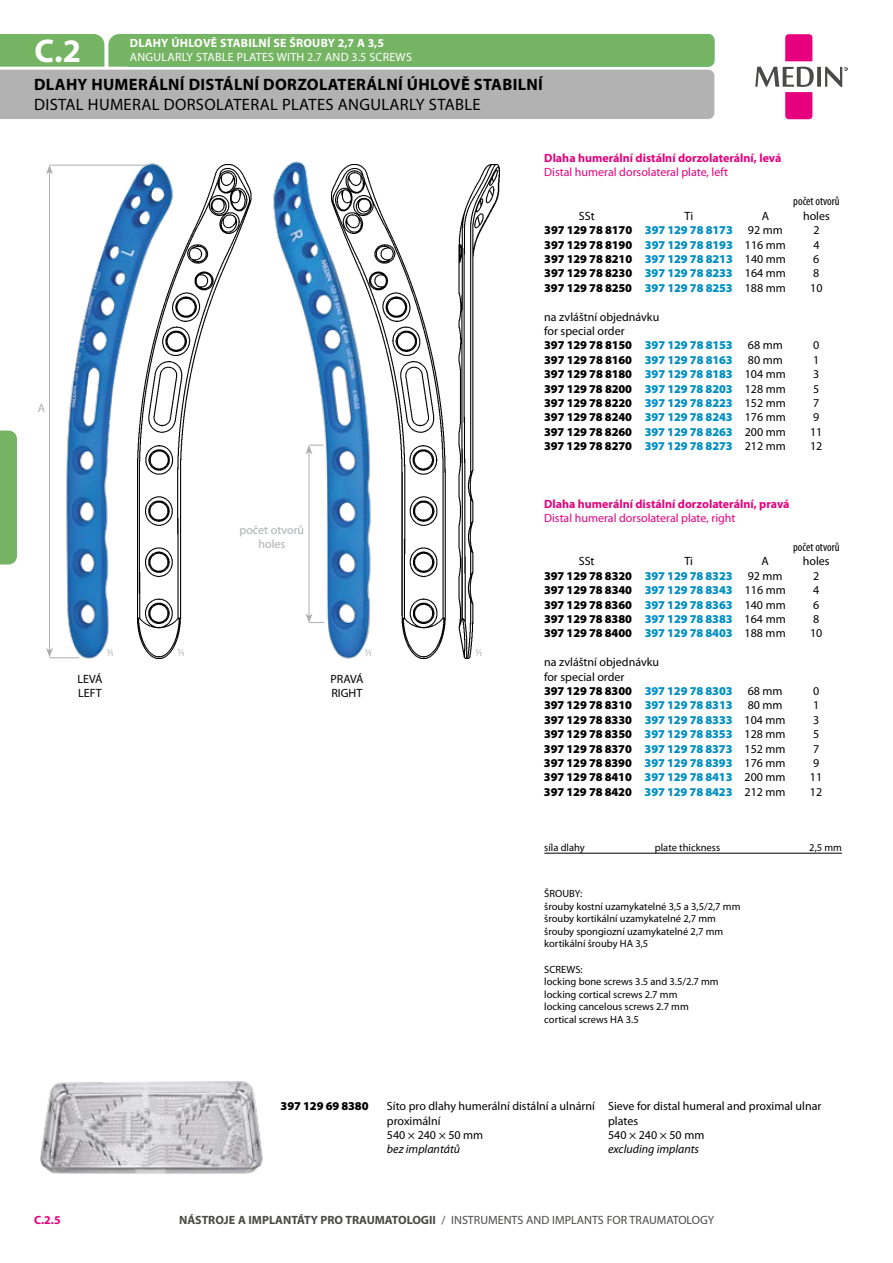
<style>
.page{position:relative;width:893px;height:1263px;background:#fff}
.page>*{position:absolute;margin:0;border:0;box-sizing:border-box;transform-origin:0 0}
.t1{font:700 33px "Myriad Pro";color:#fff}
.t2{font:700 16.5px "Myriad Pro";letter-spacing:.02em;color:#000}
.t3{font:16.5px "Myriad Pro";letter-spacing:.02em;color:#000}
.t4{font:900 12px "Myriad Pro";letter-spacing:-.01em;color:#000}
.t5{font:12px/14.4px "Myriad Pro";color:#000}
.t6{font:700 12px "Myriad Pro";color:#e6007d}
.t7{font:12px "Myriad Pro";color:#4a4a49}
.t8{font:12px "Myriad Pro";color:#e6007d}
.t9{font:12px "Myriad Pro";letter-spacing:.02em;color:#fff}
.t10{font:700 12px "Myriad Pro";letter-spacing:.02em;color:#fff}
.t11{font:italic 12px "Myriad Pro";color:#000}
.t12{font:condensed 12px "Myriad Pro";color:#000}
.t13{font:12px/14.4px "Myriad Pro";color:#acafb2;text-align:center}
.t14{font:10.5px/12.6px "Myriad Pro";color:#000}
.t15{font:10.5px "Myriad Pro";color:#acafb2}
.s1{color:#008fc2}
.s2{font-weight:400}
.s3{font-weight:900}
.s4{font-weight:900;color:#008fc2}
.s5{font-weight:700}
</style>
<div class="page">
<svg style="left:0;top:34px;width:714px;height:85px;background:#9db596"></svg>
<svg style="left:785px;top:34px;width:27px;height:27px"></svg>
<svg style="left:755px;top:67px;width:93px;height:52px"></svg>
<img style="left:63px;top:163px;width:101px;height:496px">
<img style="left:273px;top:161px;width:79px;height:498px">
<hr style="left:49px;top:172px;width:1px;height:478px;background:#acafb2">
<svg style="left:46px;top:165px;width:7px;height:9px"></svg>
<hr style="left:50px;top:165px;width:97px;height:1px;background:#acafb2">
<svg style="left:46px;top:648px;width:33px;height:10px"></svg>
<img style="left:332px;top:164px;width:168px;height:494px">
<img style="left:138px;top:164px;width:114px;height:494px">
<hr style="left:544px;top:853px;width:298px;height:1px;background:#000">
<hr style="left:309px;top:452px;width:1px;height:164px;background:#acafb2">
<svg style="left:306px;top:445px;width:17px;height:9px"></svg>
<svg style="left:306px;top:613px;width:18px;height:10px"></svg>
<img style="left:40px;top:1081px;width:223px;height:93px">
<div style="left:0;top:430px;width:17px;height:134px;background:#75b463"></div>
<h1 class="t1" style="left:34px;top:29px;width:48px">C.2</h1>
<p class="t10" style="left:130px;top:35px;width:256px">DLAHY ÚHLOVĚ STABILNÍ SE ŠROUBY 2,7 A 3,5</p>
<p class="t9" style="left:130px;top:50px;width:284px">ANGULARLY STABLE PLATES WITH 2.7 AND 3.5 SCREWS</p>
<h2 class="t2" style="left:34px;top:74px;width:510px">DLAHY HUMERÁLNÍ DISTÁLNÍ DORZOLATERÁLNÍ ÚHLOVĚ STABILNÍ</h2>
<h2 class="t3" style="left:34px;top:94px;width:448px">DISTAL HUMERAL DORSOLATERAL PLATES ANGULARLY STABLE</h2>
<p class="t6" style="left:544px;top:150px;width:239px">Dlaha humerální distální dorzolaterální, levá</p>
<p class="t8" style="left:544px;top:165px;width:185px">Distal humeral dorsolateral plate, left</p>
<p class="t12" style="left:793px;top:194px;width:48px">počet otvorů</p>
<p class="t13" style="left:38px;top:401px;width:9px">A</p>
<p class="t15" style="left:107px;top:645px;width:8px">1/1</p>
<p class="t15" style="left:178px;top:645px;width:8px">1/1</p>
<p class="t5" style="left:77px;top:671px;width:27px">LEVÁ<br>LEFT</p>
<p class="t5" style="left:579px;top:208px;width:17px">SSt</p>
<p class="t5" style="left:684px;top:208px;width:10px">Ti</p>
<p class="t5" style="left:762px;top:208px;width:9px">A</p>
<p class="t5" style="left:803px;top:208px;width:28px">holes</p>
<p class="t4" style="left:544px;top:223px;width:190px">397 129 78 8170 <span class="s1">397 129 78 8173</span></p>
<p class="t5" style="left:748px;top:223px;width:36px">92 mm</p>
<p class="t5" style="left:813px;top:223px;width:8px">2</p>
<p class="t4" style="left:544px;top:238px;width:243px">397 129 78 8190 <span class="s1">397 129 78 8193</span> <span class="s2">116 mm</span></p>
<p class="t5" style="left:813px;top:237px;width:8px">4</p>
<p class="t4" style="left:544px;top:252px;width:243px">397 129 78 8210 <span class="s1">397 129 78 8213</span> <span class="s2">140 mm</span></p>
<p class="t5" style="left:813px;top:251px;width:8px">6</p>
<p class="t4" style="left:544px;top:266px;width:243px">397 129 78 8230 <span class="s1">397 129 78 8233</span> <span class="s2">164 mm</span></p>
<p class="t5" style="left:813px;top:266px;width:8px">8</p>
<p class="t4" style="left:544px;top:281px;width:243px">397 129 78 8250 <span class="s1">397 129 78 8253</span> <span class="s2">188 mm</span></p>
<p class="t5" style="left:810px;top:280px;width:14px">10</p>
<p class="t5" style="left:544px;top:309px;width:190px">na zvláštní objednávku<br>for special order<br><span class="s3">397 129 78 8150</span> <span class="s4">397 129 78 8153</span></p>
<p class="t5" style="left:748px;top:338px;width:36px">68 mm</p>
<p class="t5" style="left:813px;top:338px;width:8px">0</p>
<p class="t13" style="left:239px;top:522px;width:66px">počet otvorů holes</p>
<p class="t15" style="left:365px;top:645px;width:8px">1/1</p>
<p class="t15" style="left:476px;top:645px;width:8px">1/1</p>
<p class="t5" style="left:330px;top:671px;width:34px">PRAVÁ<br>RIGHT</p>
<p class="t4" style="left:544px;top:353px;width:190px">397 129 78 8160 <span class="s1">397 129 78 8163</span></p>
<p class="t5" style="left:748px;top:352px;width:36px">80 mm</p>
<p class="t5" style="left:813px;top:352px;width:8px">1</p>
<p class="t4" style="left:544px;top:367px;width:243px">397 129 78 8180 <span class="s1">397 129 78 8183</span> <span class="s2">104 mm</span></p>
<p class="t5" style="left:813px;top:367px;width:8px">3</p>
<p class="t4" style="left:544px;top:382px;width:243px">397 129 78 8200 <span class="s1">397 129 78 8203</span> <span class="s2">128 mm</span></p>
<p class="t5" style="left:813px;top:381px;width:8px">5</p>
<p class="t4" style="left:544px;top:396px;width:243px">397 129 78 8220 <span class="s1">397 129 78 8223</span> <span class="s2">152 mm</span></p>
<p class="t5" style="left:813px;top:395px;width:8px">7</p>
<p class="t4" style="left:544px;top:410px;width:243px">397 129 78 8240 <span class="s1">397 129 78 8243</span> <span class="s2">176 mm</span></p>
<p class="t5" style="left:813px;top:410px;width:8px">9</p>
<p class="t4" style="left:544px;top:425px;width:243px">397 129 78 8260 <span class="s1">397 129 78 8263</span> <span class="s2">200 mm</span></p>
<p class="t5" style="left:810px;top:424px;width:14px">11</p>
<p class="t4" style="left:544px;top:439px;width:243px">397 129 78 8270 <span class="s1">397 129 78 8273</span> <span class="s2">212 mm</span></p>
<p class="t5" style="left:810px;top:439px;width:14px">12</p>
<p class="t6" style="left:544px;top:496px;width:247px">Dlaha humerální distální dorzolaterální, pravá</p>
<p class="t8" style="left:544px;top:511px;width:193px">Distal humeral dorsolateral plate, right</p>
<p class="t12" style="left:793px;top:540px;width:48px">počet otvorů</p>
<p class="t5" style="left:579px;top:554px;width:17px">SSt</p>
<p class="t5" style="left:684px;top:554px;width:10px">Ti</p>
<p class="t5" style="left:761px;top:554px;width:9px">A</p>
<p class="t5" style="left:803px;top:554px;width:28px">holes</p>
<p class="t4" style="left:544px;top:569px;width:190px">397 129 78 8320 <span class="s1">397 129 78 8323</span></p>
<p class="t5" style="left:748px;top:568px;width:36px">92 mm</p>
<p class="t5" style="left:813px;top:568px;width:8px">2</p>
<p class="t4" style="left:544px;top:583px;width:243px">397 129 78 8340 <span class="s1">397 129 78 8343</span> <span class="s2">116 mm</span></p>
<p class="t5" style="left:813px;top:583px;width:8px">4</p>
<p class="t4" style="left:544px;top:598px;width:243px">397 129 78 8360 <span class="s1">397 129 78 8363</span> <span class="s2">140 mm</span></p>
<p class="t5" style="left:813px;top:597px;width:8px">6</p>
<p class="t4" style="left:544px;top:612px;width:243px">397 129 78 8380 <span class="s1">397 129 78 8383</span> <span class="s2">164 mm</span></p>
<p class="t5" style="left:813px;top:611px;width:8px">8</p>
<p class="t4" style="left:544px;top:626px;width:243px">397 129 78 8400 <span class="s1">397 129 78 8403</span> <span class="s2">188 mm</span></p>
<p class="t5" style="left:810px;top:626px;width:14px">10</p>
<p class="t5" style="left:544px;top:655px;width:190px">na zvláštní objednávku<br>for special order<br><span class="s3">397 129 78 8300</span> <span class="s4">397 129 78 8303</span></p>
<p class="t5" style="left:748px;top:683px;width:36px">68 mm</p>
<p class="t5" style="left:813px;top:683px;width:8px">0</p>
<p class="t4" style="left:544px;top:698px;width:190px">397 129 78 8310 <span class="s1">397 129 78 8313</span></p>
<p class="t5" style="left:748px;top:698px;width:36px">80 mm</p>
<p class="t5" style="left:813px;top:698px;width:8px">1</p>
<p class="t4" style="left:544px;top:713px;width:243px">397 129 78 8330 <span class="s1">397 129 78 8333</span> <span class="s2">104 mm</span></p>
<p class="t5" style="left:813px;top:712px;width:8px">3</p>
<p class="t4" style="left:544px;top:727px;width:243px">397 129 78 8350 <span class="s1">397 129 78 8353</span> <span class="s2">128 mm</span></p>
<p class="t5" style="left:813px;top:727px;width:8px">5</p>
<p class="t4" style="left:544px;top:742px;width:243px">397 129 78 8370 <span class="s1">397 129 78 8373</span> <span class="s2">152 mm</span></p>
<p class="t5" style="left:813px;top:741px;width:8px">7</p>
<p class="t4" style="left:544px;top:756px;width:243px">397 129 78 8390 <span class="s1">397 129 78 8393</span> <span class="s2">176 mm</span></p>
<p class="t5" style="left:813px;top:755px;width:8px">9</p>
<p class="t4" style="left:544px;top:770px;width:243px">397 129 78 8410 <span class="s1">397 129 78 8413</span> <span class="s2">200 mm</span></p>
<p class="t5" style="left:810px;top:770px;width:14px">11</p>
<p class="t4" style="left:544px;top:785px;width:243px">397 129 78 8420 <span class="s1">397 129 78 8423</span> <span class="s2">212 mm</span></p>
<p class="t5" style="left:810px;top:784px;width:14px">12</p>
<p class="t14" style="left:544px;top:840px;width:42px">síla dlahy</p>
<p class="t14" style="left:655px;top:840px;width:67px">plate thickness</p>
<p class="t14" style="left:809px;top:840px;width:34px">2,5 mm</p>
<p class="t14" style="left:544px;top:887px;width:198px">ŠROUBY:<br>šrouby kostní uzamykatelné 3,5 a 3,5/2,7 mm šrouby kortikální uzamykatelné 2,7 mm šrouby spongiozní uzamykatelné 2,7 mm kortikální šrouby HA 3,5</p>
<p class="t14" style="left:544px;top:962px;width:176px">SCREWS:<br>locking bone screws 3.5 and 3.5/2.7 mm locking cortical screws 2.7 mm<br>locking cancelous screws 2.7 mm cortical screws HA 3.5</p>
<p class="t4" style="left:281px;top:1099px;width:89px">397 129 69 8380</p>
<p class="t5" style="left:387px;top:1099px;width:436px">Síto pro dlahy humerální distální a ulnární Sieve for distal humeral and proximal ulnar proximální</p>
<p class="t5" style="left:608px;top:1113px;width:32px">plates</p>
<p class="t5" style="left:387px;top:1127px;width:98px">540 × 240 × 50 mm</p>
<p class="t5" style="left:608px;top:1127px;width:98px">540 × 240 × 50 mm</p>
<p class="t11" style="left:387px;top:1142px;width:75px">bez implantátů</p>
<p class="t11" style="left:608px;top:1142px;width:92px">excluding implants</p>
<p class="t6" style="left:34px;top:1212px;width:28px">C.2.5</p>
<p class="t7" style="left:179px;top:1213px;width:537px"><span class="s5">NÁSTROJE A IMPLANTÁTY PRO TRAUMATOLOGII</span> / INSTRUMENTS AND IMPLANTS FOR TRAUMATOLOGY</p>
</div>
